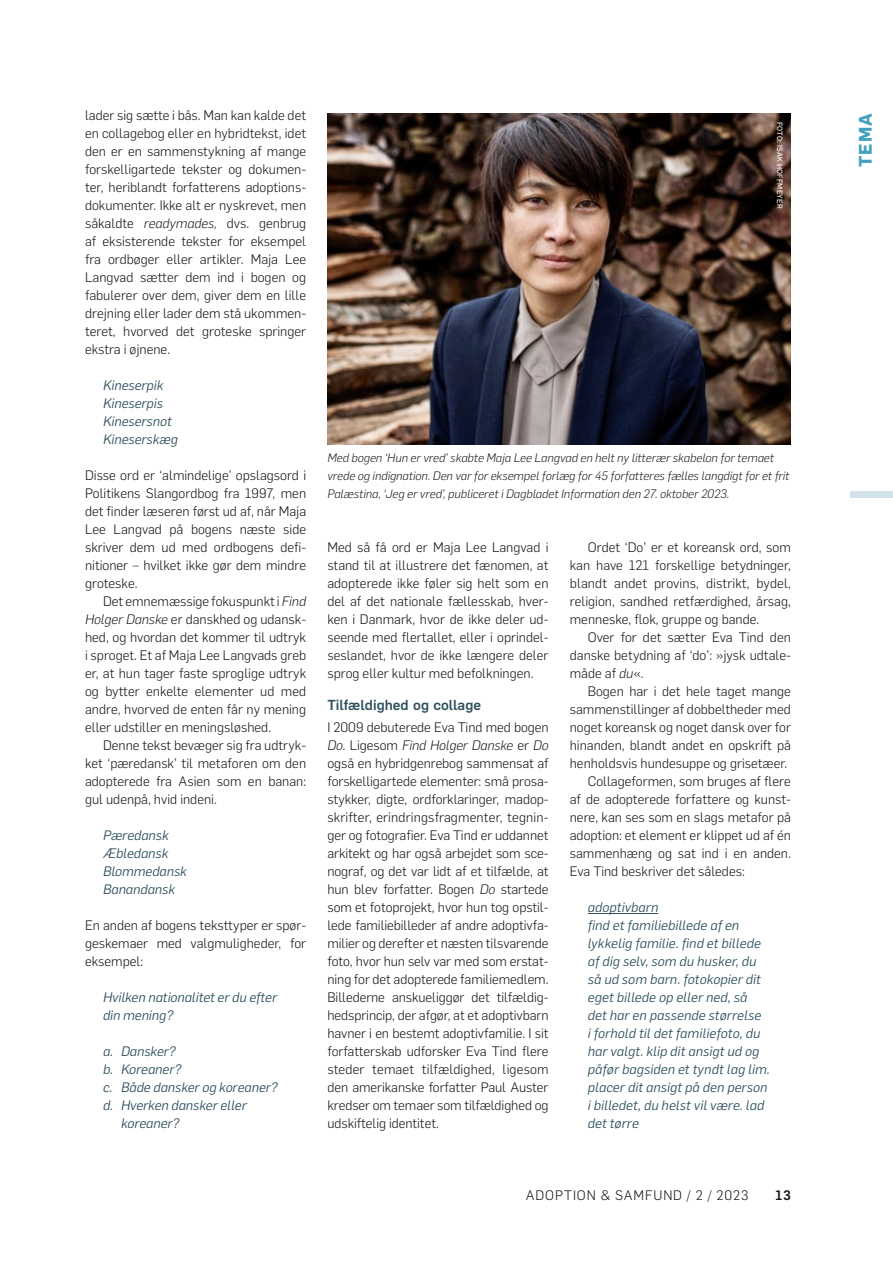
<style>
.page{position:relative;width:893px;height:1263px;background:#fff}
.page>*{position:absolute;margin:0;border:0;box-sizing:border-box;transform-origin:0 0}
.t1{font:700 17.85px "Flama";color:#44a1be}
.t2{font:500 14.25px "Flama";color:#2e515e}
.t3{font:300 13.5px/18px "Flama";color:#181716;text-align:justify}
.t4{font:italic 13.5px/18px "Flama";letter-spacing:.01em;color:#2e515e}
.t5{font:300 13.5px "Flama";letter-spacing:.065em;color:#181716}
.t6{font:500 13.5px "Flama";color:#181716}
.t7{font:italic 300 12px/18px "Flama";color:#181716}
.t8{font:7.5px "Flama Basic";letter-spacing:.03em;color:#fff}
.s1{font-style:italic}
</style>
<div class="page">
<hr style="left:588px;top:913px;width:70px;height:1px;background:#2e515e">
<img style="left:327px;top:113px;width:464px;height:331px">
<div style="left:850px;top:491px;width:43px;height:7px;background:#d2e2ec"></div>
<p class="t3" style="left:85px;top:106px;width:223px">lader sig sætte i bås. Man kan kalde det en collagebog eller en hybridtekst, idet den er en sammenstykning af mange forskelligartede tekster og dokumen&shy;ter, heriblandt forfatterens adoptions&shy;dokumenter. Ikke alt er nyskrevet, men såkaldte <span class="s1">readymades,</span> dvs. genbrug af eksisterende tekster for eksempel fra ordbøger eller artikler. Maja Lee Langvad sætter dem ind i bogen og fabulerer over dem, giver dem en lille drejning eller lader dem stå ukommen&shy;teret, hvorved det groteske springer ekstra i øjnene.</p>
<p class="t4" style="left:103px;top:375px;width:76px">Kineserpik<br>Kineserpis<br>Kinesersnot<br>Kineserskæg</p>
<p class="t3" style="left:85px;top:465px;width:223px">Disse ord er ‘almindelige’ opslagsord i Politikens Slangordbog fra 1997, men det finder læseren først ud af, når Maja Lee Langvad på bogens næste side skriver dem ud med ordbogens defi&shy;nitioner – hvilket ikke gør dem mindre groteske.</p>
<p class="t3" style="left:85px;top:591px;width:223px;text-indent:18px">Det emnemæssige fokuspunkt i <span class="s1">Find Holger Danske</span> er danskhed og udansk&shy;hed, og hvordan det kommer til udtryk i sproget. Et af Maja Lee Langvads greb er, at hun tager faste sproglige udtryk og bytter enkelte elementer ud med andre, hvorved de enten får ny mening eller udstiller en meningsløshed.</p>
<p class="t3" style="left:85px;top:735px;width:223px;text-indent:18px">Denne tekst bevæger sig fra udtryk&shy;ket ‘pæredansk’ til metaforen om den adopterede fra Asien som en banan: gul udenpå, hvid indeni.</p>
<p class="t4" style="left:103px;top:825px;width:85px">Pæredansk<br>Æbledansk<br>Blommedansk<br>Banandansk</p>
<p class="t3" style="left:85px;top:915px;width:223px">En anden af bogens teksttyper er spør&shy;geskemaer med valgmuligheder, for eksempel:</p>
<p class="t4" style="left:103px;top:987px;width:176px">Hvilken nationalitet er du efter din mening?</p>
<p class="t4" style="left:103px;top:1041px;width:74px">a. Dansker?</p>
<p class="t4" style="left:103px;top:1059px;width:80px">b. Koreaner?</p>
<p class="t4" style="left:103px;top:1077px;width:176px">c. Både dansker og koreaner?</p>
<p class="t4" style="left:103px;top:1095px;width:145px">d. Hverken dansker eller</p>
<p class="t4" style="left:121px;top:1113px;width:60px">koreaner?</p>
<p class="t8" style="left:785px;top:122px;width:88px;rotate:90deg">FOTO: ISAK HOFFMEYER</p>
<p class="t7" style="left:327px;top:448px;width:464px">Med bogen ‘Hun er vred’ skabte Maja Lee Langvad en helt ny litterær skabelon for temaet vrede og indignation. Den var for eksempel forlæg for 45 forfatteres fælles langdigt for et frit<br>Palæstina, ‘Jeg er vred’, publiceret i Dagbladet Information den 27. oktober 2023.</p>
<p class="t3" style="left:327px;top:537px;width:223px">Med så få ord er Maja Lee Langvad i stand til at illustrere det fænomen, at adopterede ikke føler sig helt som en del af det nationale fællesskab, hver&shy;ken i Danmark, hvor de ikke deler ud&shy;seende med flertallet, eller i oprindel&shy;seslandet, hvor de ikke længere deler sprog eller kultur med befolkningen.</p>
<p class="t2" style="left:327px;top:694px;width:155px">Tilfældighed og collage</p>
<p class="t3" style="left:327px;top:718px;width:223px">I 2009 debuterede Eva Tind med bogen <span class="s1">Do.</span> Ligesom <span class="s1">Find Holger Danske</span> er <span class="s1">Do </span>også en hybridgenrebog sammensat af forskelligartede elementer: små prosa&shy;stykker, digte, ordforklaringer, madop&shy;skrifter, erindringsfragmenter, tegnin&shy;ger og fotografier. Eva Tind er uddannet arkitekt og har også arbejdet som sce&shy;nograf, og det var lidt af et tilfælde, at hun blev forfatter. Bogen <span class="s1">Do</span> startede som et fotoprojekt, hvor hun tog opstil&shy;lede familiebilleder af andre adoptivfa&shy;milier og derefter et næsten tilsvarende foto, hvor hun selv var med som erstat&shy;ning for det adopterede familiemedlem.<br>Billederne anskueliggør det tilfældig&shy;hedsprincip, der afgør, at et adoptivbarn havner i en bestemt adoptivfamilie. I sit forfatterskab udforsker Eva Tind flere steder temaet tilfældighed, ligesom den amerikanske forfatter Paul Auster kredser om temaer som tilfældighed og udskiftelig identitet.</p>
<p class="t3" style="left:570px;top:538px;width:223px;text-indent:18px">Ordet ‘Do’ er et koreansk ord, som kan have 121 forskellige betydninger, blandt andet provins, distrikt, bydel, religion, sandhed retfærdighed, årsag, menneske, flok, gruppe og bande.</p>
<p class="t3" style="left:570px;top:628px;width:223px;text-indent:18px">Over for det sætter Eva Tind den danske betydning af ‘do’: »jysk udtale&shy;måde af <span class="s1">du</span>«.</p>
<p class="t3" style="left:588px;top:681px;width:205px">Bogen har i det hele taget mange</p>
<p class="t3" style="left:570px;top:699px;width:223px">sammenstillinger af dobbeltheder med</p>
<p class="t3" style="left:570px;top:717px;width:223px">noget koreansk og noget dansk over for</p>
<p class="t3" style="left:570px;top:735px;width:223px">hinanden, blandt andet en opskrift på</p>
<p class="t3" style="left:570px;top:753px;width:219px">henholdsvis hundesuppe og grisetæer.</p>
<p class="t3" style="left:588px;top:771px;width:205px">Collageformen, som bruges af flere</p>
<p class="t3" style="left:570px;top:789px;width:223px">af de adopterede forfattere og kunst-</p>
<p class="t3" style="left:570px;top:807px;width:223px">nere, kan ses som en slags metafor på</p>
<p class="t3" style="left:570px;top:825px;width:223px">adoption: et element er klippet ud af én</p>
<p class="t3" style="left:570px;top:843px;width:223px">sammenhæng og sat ind i en anden.</p>
<p class="t3" style="left:570px;top:861px;width:177px">Eva Tind beskriver det således:</p>
<p class="t4" style="left:588px;top:897px;width:184px">adoptivbarn<br>find et familiebillede af en lykkelig familie. find et billede af dig selv, som du husker, du så ud som barn. fotokopier dit eget billede op eller ned, så<br>det har en passende størrelse<br>i forhold til det familiefoto, du har valgt. klip dit ansigt ud og påfør bagsiden et tyndt lag lim. placer dit ansigt på den person i billedet, du helst vil være. lad det tørre</p>
<p class="t5" style="left:526px;top:1186px;width:224px">ADOPTION &amp; SAMFUND / 2 / 2023</p>
<p class="t6" style="left:776px;top:1186px;width:17px">13</p>
<h1 class="t1" style="left:852px;top:167px;width:55px;rotate:-90deg">TEMA</h1>
</div>
